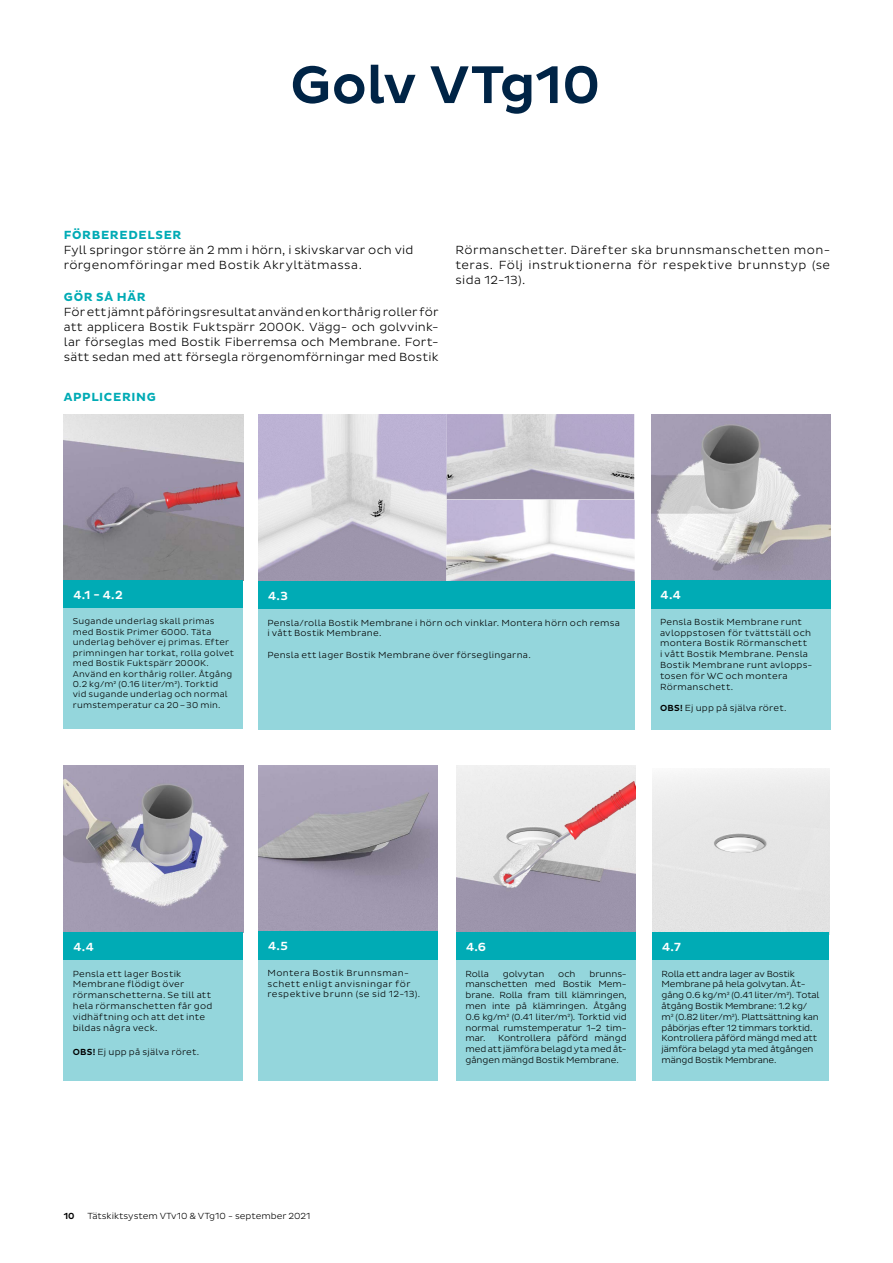
<style>
.page{position:relative;width:893px;height:1263px;background:#fff}
.page>*{position:absolute;margin:0;border:0;box-sizing:border-box;transform-origin:0 0}
.t1{font:500 54px "Bostik";letter-spacing:-.01em;color:#002446}
.t2{font:300 12px/15px "Bostik";letter-spacing:.02em;color:#000;text-align:justify}
.t3{font:700 12px "Bostik";letter-spacing:.055em;color:#00abb5}
.t4{font:500 12px "Bostik";color:#fff}
.t5{font:300 9px/10.8px "Bostik";letter-spacing:.02em;color:#000}
.t6{font:300 9px/10.8px "Bostik";letter-spacing:-.02em;color:#000}
.t7{font:300 9px/10.8px "Bostik";letter-spacing:.05em;color:#000}
.t8{font:300 9px "Bostik";color:#000}
.t9{font:300 9px "Bostik";letter-spacing:-.005em;color:#000}
.t10{font:500 9px "Bostik";color:#000}
.t11{font:300 8.7px/10.5px "Bostik";letter-spacing:.025em;color:#000}
.s1{font-weight:500}
</style>
<div class="page">
<img style="left:652px;top:768px;width:177px;height:167px">
<img style="left:64px;top:414px;width:179px;height:166px">
<img style="left:258px;top:414px;width:377px;height:167px">
<svg style="left:446px;top:499px;width:189px;height:82px"></svg>
<img style="left:651px;top:415px;width:179px;height:165px">
<img style="left:64px;top:765px;width:179px;height:167px">
<img style="left:258px;top:765px;width:180px;height:166px">
<img style="left:456px;top:766px;width:180px;height:166px">
<svg style="left:447px;top:414px;width:187px;height:85px;background:#bbb6c6"></svg>
<div style="left:64px;top:580px;width:179px;height:29px;background:#00abb5"></div>
<div style="left:64px;top:609px;width:179px;height:120px;background:#94d6dc"></div>
<div style="left:258px;top:581px;width:377px;height:29px;background:#00abb5"></div>
<div style="left:258px;top:610px;width:377px;height:120px;background:#94d6dc"></div>
<div style="left:651px;top:580px;width:179px;height:29px;background:#00abb5"></div>
<div style="left:651px;top:609px;width:179px;height:120px;background:#94d6dc"></div>
<div style="left:64px;top:932px;width:179px;height:29px;background:#00abb5"></div>
<div style="left:64px;top:961px;width:179px;height:120px;background:#94d6dc"></div>
<div style="left:258px;top:931px;width:180px;height:29px;background:#00abb5"></div>
<div style="left:258px;top:960px;width:180px;height:120px;background:#94d6dc"></div>
<div style="left:456px;top:932px;width:180px;height:29px;background:#00abb5"></div>
<div style="left:456px;top:961px;width:180px;height:120px;background:#94d6dc"></div>
<div style="left:653px;top:932px;width:176px;height:29px;background:#00abb5"></div>
<div style="left:653px;top:961px;width:176px;height:120px;background:#94d6dc"></div>
<h1 class="t1" style="left:290px;top:54px;width:312px">Golv VTg10</h1>
<h2 class="t3" style="left:64px;top:228px;width:119px">FÖRBEREDELSER</h2>
<h2 class="t2" style="left:64px;top:242px;width:351px">Fyll springor större än 2 mm i hörn, i skivskarvar och vid rörgenomföringar med Bostik Akryltätmassa.</h2>
<h2 class="t3" style="left:64px;top:290px;width:83px">GÖR SÅ HÄR</h2>
<p class="t2" style="left:64px;top:305px;width:376px">För ett jämnt påföringsresultat använd en korthårig roller för att applicera Bostik Fuktspärr 2000K. Vägg- och golvvink&shy;lar förseglas med Bostik Fiberremsa och Membrane. Fort&shy;sätt sedan med att försegla rörgenomförningar med Bostik</p>
<h2 class="t3" style="left:64px;top:390px;width:93px">APPLICERING</h2>
<h2 class="t2" style="left:455px;top:242px;width:376px">Rörmanschetter. Därefter ska brunnsmanschetten mon&shy;teras. Följ instruktionerna för respektive brunnstyp (se sida 12-13).</h2>
<h2 class="t4" style="left:73px;top:588px;width:51px">4.1 - 4.2</h2>
<p class="t11" style="left:73px;top:616px;width:163px">Sugande underlag skall primas med Bostik Primer 6000. Täta underlag behöver ej primas. Efter primningen har torkat, rolla golvet med Bostik Fuktspärr 2000K.<br>Använd en korthårig roller. Åtgång<br>0.2 kg/m2 (0.16 liter/m2). Torktid vid sugande underlag och normal rumstemperatur ca 20–30 min.</p>
<h2 class="t4" style="left:268px;top:589px;width:21px">4.3</h2>
<p class="t5" style="left:267px;top:617px;width:354px">Pensla/rolla Bostik Membrane i hörn och vinklar. Montera hörn och remsa i vått Bostik Membrane.</p>
<p class="t5" style="left:267px;top:650px;width:265px">Pensla ett lager Bostik Membrane över förseglingarna.</p>
<h2 class="t4" style="left:661px;top:588px;width:22px">4.4</h2>
<p class="t5" style="left:660px;top:616px;width:154px">Pensla Bostik Membrane runt avloppstosen för tvättställ och montera Bostik Rörmanschett<br>i vått Bostik Membrane. Pensla<br>Bostik Membrane runt avlopps&shy;tosen för WC och montera<br>Rörmanschett.</p>
<p class="t5" style="left:660px;top:703px;width:128px"><span class="s1">OBS!</span> Ej upp på själva röret.</p>
<h2 class="t4" style="left:73px;top:940px;width:22px">4.4</h2>
<p class="t5" style="left:73px;top:968px;width:141px">Pensla ett lager Bostik<br>Membrane flödigt över rörmanschetterna. Se till att hela rörmanschetten får god vidhäftning och att det inte bildas några veck.</p>
<p class="t5" style="left:73px;top:1046px;width:128px"><span class="s1">OBS!</span> Ej upp på själva röret.</p>
<h2 class="t4" style="left:268px;top:939px;width:21px">4.5</h2>
<p class="t7" style="left:267px;top:967px;width:154px">Montera Bostik Brunnsman&shy;schett enligt anvisningar för respektive brunn (se sid 12-13).</p>
<h2 class="t4" style="left:466px;top:940px;width:22px">4.6</h2>
<p class="t5" style="left:465px;top:968px;width:25px">Rolla</p>
<p class="t9" style="left:503px;top:968px;width:43px">golvytan</p>
<p class="t5" style="left:558px;top:968px;width:19px">och</p>
<p class="t5" style="left:465px;top:968px;width:163px;text-align:justify;text-indent:124px">brunns&shy;manschetten med Bostik Mem&shy;brane. Rolla fram till klämringen, men inte på klämringen. Åtgång 0.6 kg/m2 (0.41 liter/m2). Torktid vid normal rumstemperatur 1–2 tim&shy;mar.</p>
<p class="t5" style="left:465px;top:1033px;width:163px;text-align:justify;text-indent:33px">Kontrollera påförd mängd med att jämföra belagd yta med åt&shy;gången mängd Bostik Membrane.</p>
<h2 class="t4" style="left:662px;top:940px;width:20px">4.7</h2>
<p class="t6" style="left:662px;top:968px;width:159px">Rolla ett andra lager av Bostik<br>Membrane på hela golvytan. Åt&shy;gång 0.6 kg/m2 (0.41 liter/m2). Total åtgång Bostik Membrane: 1.2 kg/ m2 (0.82 liter/m2). Plattsättning kan påbörjas efter 12 timmars torktid.<br>Kontrollera påförd mängd med att jämföra belagd yta med åtgången mängd Bostik Membrane.</p>
<p class="t10" style="left:64px;top:1210px;width:12px">10</p>
<p class="t8" style="left:87px;top:1210px;width:225px">Tätskiktsystem VTv10 &amp; VTg10 - september 2021</p>
</div>
